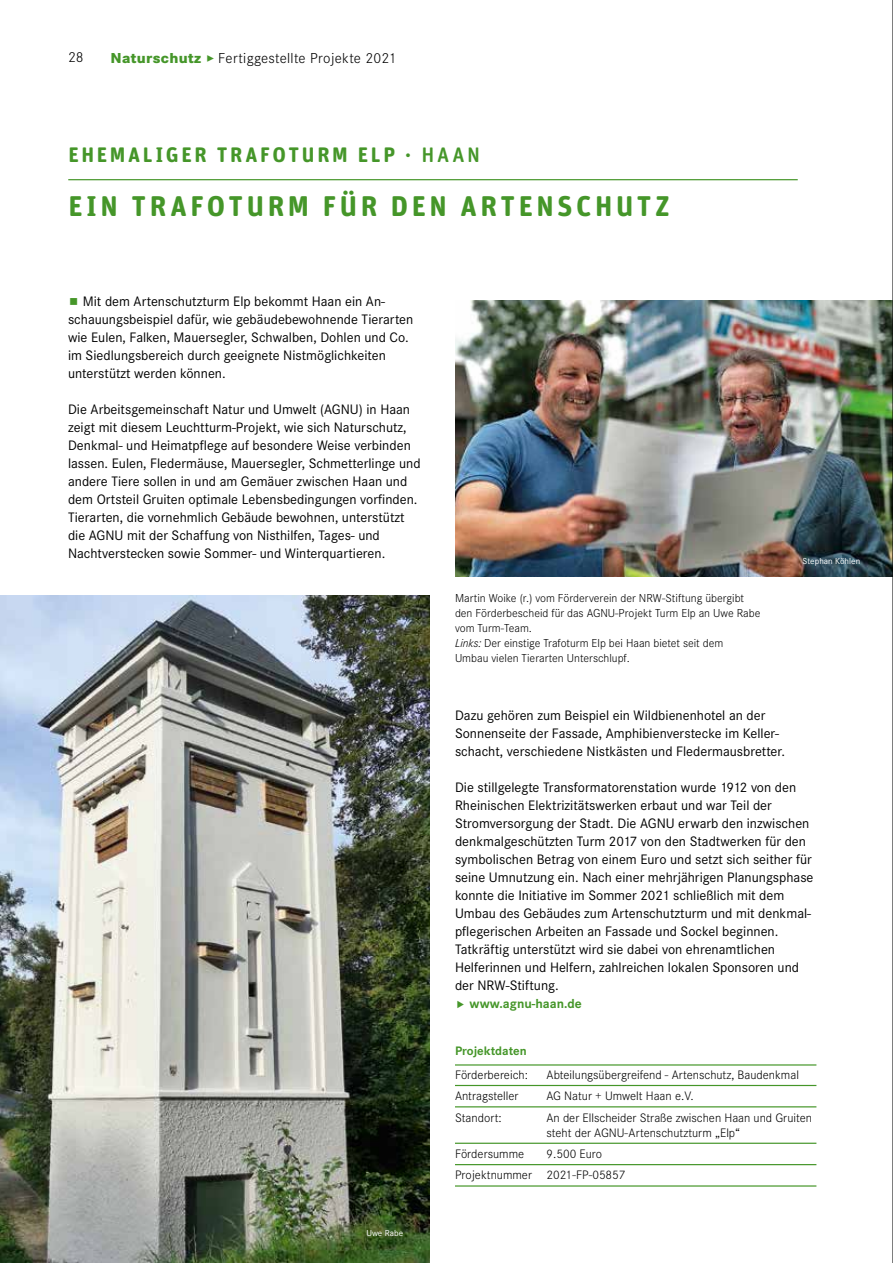
<style>
.page{position:relative;width:893px;height:1263px;background:#fff}
.page>*{position:absolute;margin:0;border:0;box-sizing:border-box;transform-origin:0 0}
.t1{font:700 28.5px "Unit Rounded Pro";letter-spacing:.125em;color:#459629}
.t2{font:700 21px "Unit Rounded Pro";letter-spacing:.125em;color:#459629}
.t3{font:300 15px "Corporate S";letter-spacing:.02em;color:#000}
.t4{font:14.25px/18px "Corporate S";color:#000}
.t5{font:700 13.5px "Corporate S";color:#459629}
.t6{font:300 12.75px/15px "Corporate S";color:#000}
.t7{font:700 12.75px "Corporate S";color:#459629}
.t8{font:300 12px/15px "Corporate S";color:#000}
.t9{font:9px "Corporate S";letter-spacing:.005em;color:#fff}
.s1{font-weight:800;color:#459629}
.s2{color:#459629}
.s3{font-weight:500}
.s4{font-style:italic}
</style>
<div class="page">
<hr style="left:68px;top:179px;width:730px;height:1px;background:#459629">
<hr style="left:455px;top:1064px;width:361px;height:1px;background:#459629">
<hr style="left:455px;top:1085px;width:361px;height:1px;background:#459629">
<hr style="left:455px;top:1106px;width:361px;height:1px;background:#459629">
<hr style="left:455px;top:1143px;width:361px;height:1px;background:#459629">
<hr style="left:455px;top:1164px;width:361px;height:1px;background:#459629">
<hr style="left:455px;top:1185px;width:361px;height:1px;background:#459629">
<img style="left:455px;top:301px;width:437px;height:275px">
<img style="left:0;top:595px;width:429px;height:668px">
<hr style="left:892px;top:0;width:1px;height:1263px;background:#000">
<p class="t3" style="left:68px;top:49px;width:17px">28</p>
<p class="t3" style="left:111px;top:49px;width:288px"><span class="s1">Naturschutz</span> <span class="s2">✓</span> Fertiggestellte Projekte 2021</p>
<h2 class="t2" style="left:68px;top:140px;width:413px">EHEMALIGER TRAFOTURM ELP · <span class="s3">HAAN</span></h2>
<h1 class="t1" style="left:68px;top:186px;width:603px">EIN TRAFOTURM FÜR DEN ARTENSCHUTZ</h1>
<p class="t4" style="left:68px;top:292px;width:347px;text-indent:15px">Mit dem Artenschutzturm Elp bekommt Haan ein An&shy;schauungsbeispiel dafür, wie gebäudebewohnende Tierarten wie Eulen, Falken, Mauersegler, Schwalben, Dohlen und Co. im Siedlungsbereich durch geeignete Nistmöglichkeiten unterstützt werden können.</p>
<p class="t4" style="left:68px;top:400px;width:354px">Die Arbeitsgemeinschaft Natur und Umwelt (AGNU) in Haan zeigt mit diesem Leuchtturm-Projekt, wie sich Naturschutz, Denkmal- und Heimatpflege auf besondere Weise verbinden lassen. Eulen, Fledermäuse, Mauersegler, Schmetterlinge und andere Tiere sollen in und am Gemäuer zwischen Haan und dem Ortsteil Gruiten optimale Lebensbedingungen vorfinden.<br>Tierarten, die vornehmlich Gebäude bewohnen, unterstützt die AGNU mit der Schaffung von Nisthilfen, Tages- und Nachtverstecken sowie Sommer- und Winterquartieren.</p>
<p class="t8" style="left:455px;top:591px;width:307px">Martin Woike (r.) vom Förderverein der NRW-Stiftung übergibt den Förderbescheid für das AGNU-Projekt Turm Elp an Uwe Rabe vom Turm-Team.<br><span class="s4">Links:</span> Der einstige Trafoturm Elp bei Haan bietet seit dem<br>Umbau vielen Tierarten Unterschlupf.</p>
<p class="t9" style="left:803px;top:556px;width:59px">Stephan Köhlen</p>
<p class="t9" style="left:366px;top:1228px;width:38px">Uwe Rabe</p>
<p class="t4" style="left:455px;top:706px;width:332px">Dazu gehören zum Beispiel ein Wildbienenhotel an der<br>Sonnenseite der Fassade, Amphibienverstecke im Keller&shy;schacht, verschiedene Nistkästen und Fledermausbretter.</p>
<p class="t4" style="left:455px;top:778px;width:360px">Die stillgelegte Transformatorenstation wurde 1912 von den Rheinischen Elektrizitätswerken erbaut und war Teil der Stromversorgung der Stadt. Die AGNU erwarb den inzwischen denkmalgeschützten Turm 2017 von den Stadtwerken für den symbolischen Betrag von einem Euro und setzt sich seither für seine Umnutzung ein. Nach einer mehrjährigen Planungsphase konnte die Initiative im Sommer 2021 schließlich mit dem Umbau des Gebäudes zum Artenschutzturm und mit denkmal&shy;pflegerischen Arbeiten an Fassade und Sockel beginnen.<br>Tatkräftig unterstützt wird sie dabei von ehrenamtlichen Helferinnen und Helfern, zahlreichen lokalen Sponsoren und der NRW-Stiftung.</p>
<p class="t5" style="left:455px;top:996px;width:128px">◆ www.agnu-haan.de</p>
<p class="t7" style="left:455px;top:1044px;width:73px">Projektdaten</p>
<p class="t6" style="left:455px;top:1067px;width:75px">Förderbereich:</p>
<p class="t6" style="left:546px;top:1067px;width:254px">Abteilungsübergreifend - Artenschutz, Baudenkmal</p>
<p class="t6" style="left:455px;top:1089px;width:65px">Antragsteller</p>
<p class="t6" style="left:546px;top:1089px;width:149px">AG Natur + Umwelt Haan e.V.</p>
<p class="t6" style="left:455px;top:1110px;width:48px">Standort:</p>
<p class="t6" style="left:546px;top:1110px;width:267px">An der Ellscheider Straße zwischen Haan und Gruiten steht der AGNU-Artenschutzturm „Elp“</p>
<p class="t6" style="left:455px;top:1146px;width:71px">Fördersumme</p>
<p class="t6" style="left:455px;top:1143px;width:171px;line-height:21.5px;text-indent:91px">9.500 Euro<br>Projektnummer 2021-FP-05857</p>
</div>
